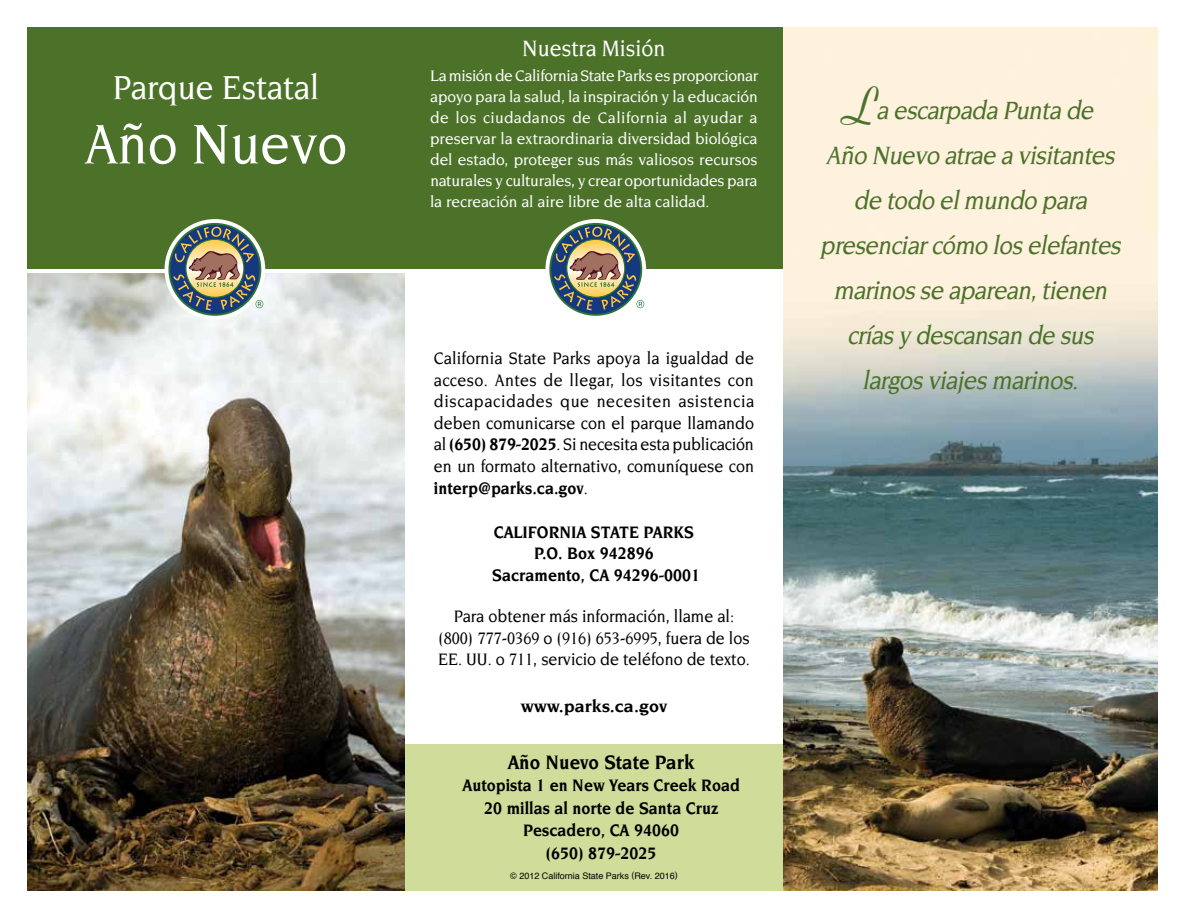
<style>
.page{position:relative;width:1188px;height:918px;background:#fff}
.page>*{position:absolute;margin:0;border:0;box-sizing:border-box;transform-origin:0 0}
.t1{font:500 60px "Novarese";color:#fff;scale:.9 1}
.t2{font:500 36px "Novarese";color:#fff;scale:.9 1}
.t3{font:italic 500 27px/45px "Novarese";color:#4c7229;text-align:center;scale:.9 1}
.t4{font:500 24px "Novarese";color:#fff;scale:.9 1}
.t5{font:700 21px "Novarese";color:#000;scale:.9 1}
.t6{font:500 18px/21.6px "Novarese";color:#000;text-align:justify;scale:.9 1}
.t7{font:700 18px/22.5px "Novarese";color:#000;text-align:center;scale:.9 1}
.t8{font:700 18px "Novarese";color:#000}
.t9{font:500 16.5px/21px "Novarese";letter-spacing:-.005em;color:#fff;text-align:justify;scale:.95 1}
.t10{font:9px "Helvetica";color:#000}
.s1{font-weight:700}
.s2{font-family:"Ribbon 131 BT";font-weight:700;font-style:normal;font-size:54px}
</style>
<div class="page">
<div style="left:405px;top:744px;width:378px;height:147px;background:#d0dc9a"></div>
<div style="left:405px;top:27px;width:378px;height:241px;background:#4c7229"></div>
<img style="left:783px;top:27px;width:375px;height:864px">
<img style="left:27px;top:273px;width:378px;height:618px">
<div style="left:27px;top:27px;width:386px;height:241px;background:#4c7229"></div>
<svg style="left:165px;top:219px;width:100px;height:101px"></svg>
<svg style="left:170px;top:225px;width:93px;height:89px;background:#81877e"></svg>
<svg style="left:545px;top:219px;width:101px;height:101px"></svg>
<svg style="left:551px;top:225px;width:93px;height:89px;background:#82887e"></svg>
<p class="t2" style="left:113px;top:68px;width:230px">Parque Estatal</p>
<h1 class="t1" style="left:85px;top:111px;width:293px">Año Nuevo</h1>
<h2 class="t4" style="left:522px;top:35px;width:161px">Nuestra Misión</h2>
<p class="t9" style="left:430px;top:65px;width:347px">La misión de California State Parks es proporcionar apoyo para la salud, la inspiración y la educación de los ciudadanos de California al ayudar a preservar la extraordinaria diversidad biológica del estado, proteger sus más valiosos recursos naturales y culturales, y crear oportunidades para la recreación al aire libre de alta calidad.</p>
<p class="t6" style="left:434px;top:347px;width:357px">California State Parks apoya la igualdad de acceso. Antes de llegar, los visitantes con discapacidades que necesiten asistencia deben comunicarse con el parque llamando al <span class="s1">(650) 879-2025</span>. Si necesita esta publicación en un formato alternativo, comuníquese con <span class="s1">interp@parks.ca.gov</span>.</p>
<p class="t7" style="left:492px;top:521px;width:233px;line-height:21.6px">CALIFORNIA STATE PARKS<br>P.O. Box 942896<br>Sacramento, CA 94296-0001</p>
<p class="t6" style="left:454px;top:605px;width:313px">Para obtener más información, llame al:</p>
<p class="t6" style="left:438px;top:627px;width:348px">(800) 777-0369 o (916) 653-6995, fuera de los<br>EE. UU. o 711, servicio de teléfono de texto.</p>
<p class="t8" style="left:521px;top:696px;width:148px">www.parks.ca.gov</p>
<p class="t5" style="left:508px;top:750px;width:209px">Año Nuevo State Park</p>
<p class="t7" style="left:462px;top:774px;width:310px">Autopista 1 en New Years Creek Road<br>20 millas al norte de Santa Cruz<br>Pescadero, CA 94060<br>(650) 879-2025</p>
<p class="t10" style="left:510px;top:868px;width:169px">© 2012 California State Parks (Rev. 2016)</p>
<p class="t3" style="left:820px;top:88px;width:342px"><span class="s2">L</span>a escarpada Punta de<br>Año Nuevo atrae a visitantes de todo elmundo para presenciarcómo loselefantes marinosse aparean,tienen críasy descansan de sus largosviajesmarinos.</p>
</div>
